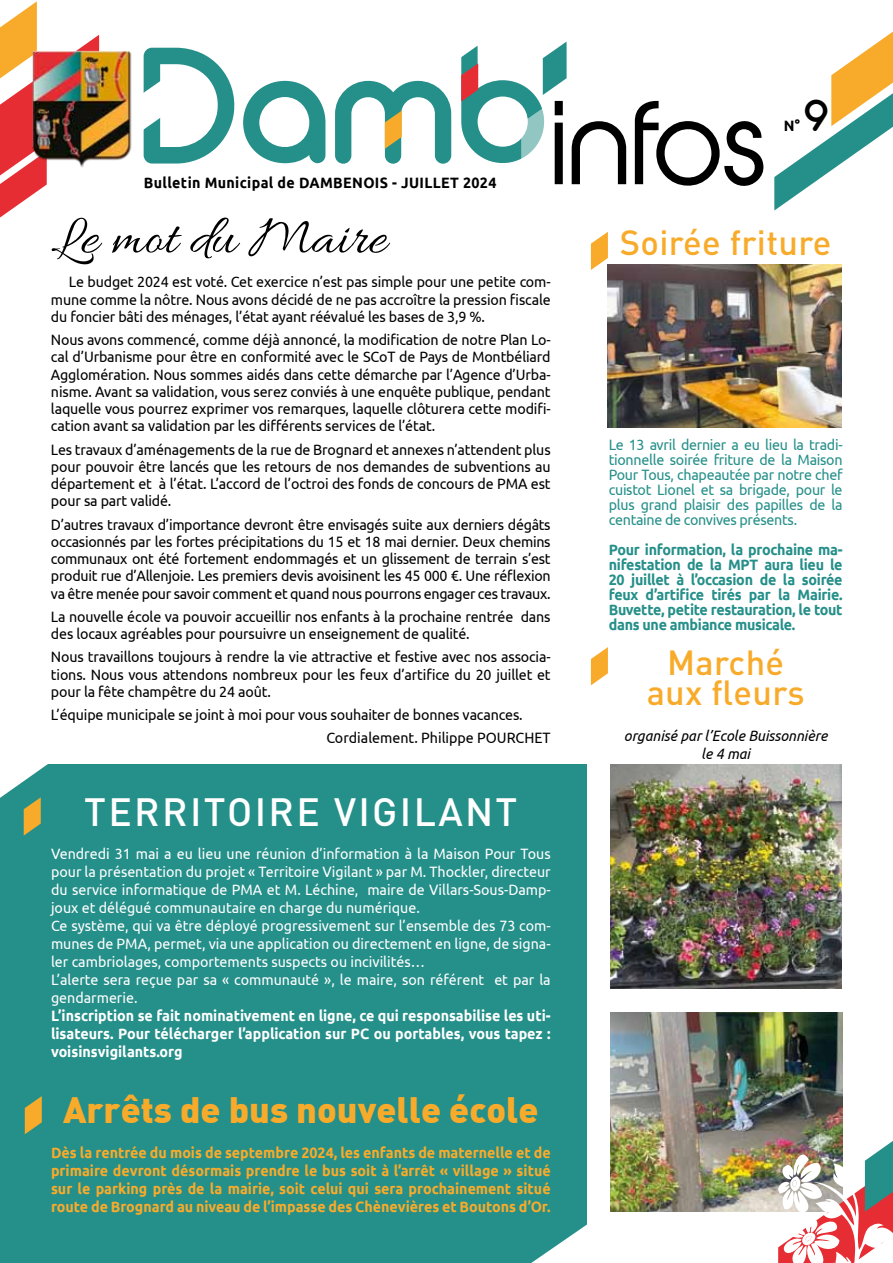
<style>
.page{position:relative;width:893px;height:1263px;background:#fff}
.page>*{position:absolute;margin:0;border:0;box-sizing:border-box;transform-origin:0 0}
.t1{font:165px "Arciform";color:#258f89}
.t2{font:108px "Abeatby Kai";letter-spacing:-.015em;color:#000}
.t3{font:57px "Allura";color:#000}
.t4{font:45px "Arciform";color:#000}
.t5{font:500 39px "DIN Pro";letter-spacing:.06em;color:#fff}
.t6{font:900 36px "DIN";color:#f8ab2b}
.t7{font:500 34.5px/30px "DIN Pro";letter-spacing:.01em;color:#f8ab2b;text-align:center}
.t8{font:15px/17.2px "Ubuntu";letter-spacing:-.01em;color:#000;text-align:justify;scale:.95 1}
.t9{font:15px/18px "Ubuntu";color:#fff;scale:.95 1}
.t10{font:700 15px/18px "Ubuntu";color:#f8ab2b;text-align:justify;scale:.95 1}
.t11{font:15px/15px "Ubuntu";letter-spacing:-.02em;color:#258f89;text-align:justify;scale:.95 1}
.t12{font:700 15px/15px "Ubuntu";letter-spacing:-.02em;color:#258f89;text-align:justify;scale:.95 1}
.t13{font:700 15px/18px "Ubuntu";color:#fff;text-align:justify;scale:.95 1}
.t14{font:700 15px "Ubuntu";letter-spacing:.025em;color:#000;scale:.95 1}
.t15{font:italic 15px/18px "Ubuntu";color:#000;text-align:center;scale:.95 1}
</style>
<div class="page">
<img style="left:611px;top:1012px;width:232px;height:200px">
<div style="left:0;top:764px;width:587px;height:499px;background:#258f89"></div>
<img style="left:608px;top:265px;width:233px;height:163px">
<svg style="left:0;top:1px;width:100px;height:217px"></svg>
<svg style="left:543px;top:42px;width:24px;height:53px"></svg>
<svg style="left:774px;top:32px;width:119px;height:179px"></svg>
<svg style="left:385px;top:111px;width:17px;height:38px"></svg>
<svg style="left:461px;top:63px;width:18px;height:39px"></svg>
<img style="left:24px;top:39px;width:108px;height:137px">
<img style="left:774px;top:1141px;width:119px;height:122px">
<svg style="left:591px;top:232px;width:17px;height:38px"></svg>
<img style="left:611px;top:764px;width:231px;height:225px">
<svg style="left:591px;top:647px;width:17px;height:38px"></svg>
<svg style="left:531px;top:1224px;width:56px;height:39px"></svg>
<svg style="left:0;top:764px;width:48px;height:371px"></svg>
<h1 class="t1" style="left:138px;top:2px;width:412px">Damb</h1>
<p class="t14" style="left:144px;top:173px;width:373px">Bulletin Municipal de DAMBENOIS - JUILLET 2024</p>
<h2 class="t2" style="left:555px;top:100px;width:218px">infos</h2>
<h3 class="t4" style="left:804px;top:87px;width:26px">9</h3>
<p class="t14" style="left:784px;top:117px;width:19px">N°</p>
<h3 class="t3" style="left:51px;top:206px;width:337px">Le mot du Maire</h3>
<p class="t8" style="left:51px;top:273px;width:527px;text-indent:18px">Le budget 2024 est voté. Cet exercice n’est pas simple pour une petite com&shy;mune comme la nôtre. Nous avons décidé de ne pas accroître la pression fiscale du foncier bâti des ménages, l’état ayant réévalué les bases de 3,9 %.</p>
<p class="t8" style="left:51px;top:331px;width:527px">Nous avons commencé, comme déjà annoncé, la modification de notre Plan Lo&shy;cal d’Urbanisme pour être en conformité avec le SCoT de Pays de Montbéliard Agglomération. Nous sommes aidés dans cette démarche par l’Agence d’Urba&shy;nisme. Avant sa validation, vous serez conviés à une enquête publique, pendant laquelle vous pourrez exprimer vos remarques, laquelle clôturera cette modifi&shy;cation avant sa validation par les différents services de l’état.</p>
<p class="t8" style="left:51px;top:440px;width:527px">Les travaux d’aménagements de la rue de Brognard et annexes n’attendent plus pour pouvoir être lancés que les retours de nos demandes de subventions au département et à l’état. L’accord de l’octroi des fonds de concours de PMA est pour sa part validé.</p>
<p class="t8" style="left:51px;top:515px;width:527px">D’autres travaux d’importance devront être envisagés suite aux derniers dégâts occasionnés par les fortes précipitations du 15 et 18 mai dernier. Deux chemins communaux ont été fortement endommagés et un glissement de terrain s’est produit rue d’Allenjoie. Les premiers devis avoisinent les 45 000 €. Une réflexion va être menée pour savoir comment et quand nous pourrons engager ces travaux.</p>
<p class="t8" style="left:51px;top:607px;width:527px">La nouvelle école va pouvoir accueillir nos enfants à la prochaine rentrée dans des locaux agréables pour poursuivre un enseignement de qualité.</p>
<p class="t8" style="left:51px;top:648px;width:527px">Nous travaillons toujours à rendre la vie attractive et festive avec nos associa&shy;tions. Nous vous attendons nombreux pour les feux d’artifice du 20 juillet et pour la fête champêtre du 24 août.</p>
<p class="t8" style="left:326px;top:703px;width:238px;line-height:23.2px;text-indent:-275px">L’équipe municipale se joint à moi pour vous souhaiter de bonnes vacances.<br>Cordialement. Philippe POURCHET</p>
<h3 class="t5" style="left:84px;top:786px;width:435px">TERRITOIRE VIGILANT</h3>
<p class="t9" style="left:51px;top:844px;width:527px">Vendredi 31 mai a eu lieu une réunion d’information à la Maison Pour Tous pour la présentation du projet « Territoire Vigilant » par M. Thockler, directeur du service informatique de PMA et M. Léchine, maire de Villars-Sous-Damp&shy;joux et délégué communautaire en charge du numérique.<br>Ce système, qui va être déployé progressivement sur l’ensemble des 73 com&shy;munes de PMA, permet, via une application ou directement en ligne, de signa&shy;ler cambriolages, comportements suspects ou incivilités…<br>L’alerte sera reçue par sa « communauté », le maire, son référent et par la gendarmerie.</p>
<p class="t13" style="left:51px;top:1007px;width:527px">L’inscription se fait nominativement en ligne, ce qui responsabilise les uti&shy;lisateurs. Pour télécharger l’application sur PC ou portables, vous tapez : voisinsvigilants.org</p>
<h3 class="t6" style="left:63px;top:1086px;width:477px">Arrêts de bus nouvelle école</h3>
<p class="t10" style="left:51px;top:1143px;width:527px">Dès la rentrée du mois de septembre 2024, les enfants de maternelle et de primaire devront désormais prendre le bus soit à l’arrêt « village » situé sur le parking près de la mairie, soit celui qui sera prochainement situé route de Brognard au niveau de l’impasse des Chènevières et Boutons d’Or.</p>
<h3 class="t7" style="left:620px;top:226px;width:213px">Soirée friture</h3>
<p class="t11" style="left:609px;top:437px;width:248px">Le 13 avril dernier a eu lieu la tradi&shy;tionnelle soirée friture de la Maison Pour Tous, chapeautée par notre chef cuistot Lionel et sa brigade, pour le plus grand plaisir des papilles de la centaine de convives présents.</p>
<p class="t12" style="left:609px;top:542px;width:248px">Pour information, la prochaine ma&shy;nifestation de la MPT aura lieu le 20 juillet à l’occasion de la soirée feux d’artifice tirés par la Mairie.<br>Buvette, petite restauration, le tout dans une ambiance musicale.</p>
<h3 class="t7" style="left:647px;top:646px;width:160px">Marché aux fleurs</h3>
<p class="t15" style="left:624px;top:727px;width:216px">organisé par l’Ecole Buissonnière le 4 mai</p>
</div>
